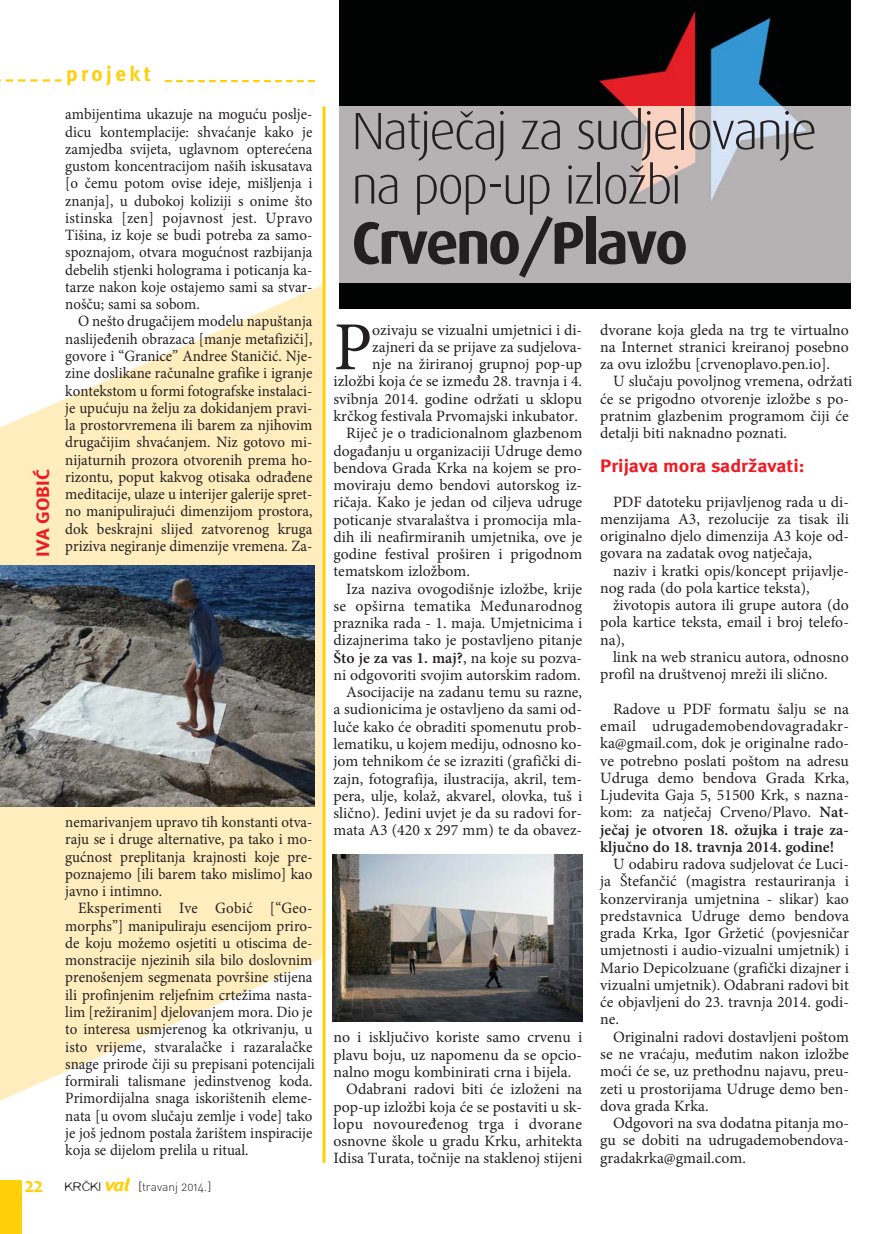
<style>
.page{position:relative;width:893px;height:1234px;background:#fff}
.page>*{position:absolute;margin:0;border:0;box-sizing:border-box;transform-origin:0 0}
.t1{font:68.7px "Minion Pro";color:#231f20}
.t2{font:700 60px "Dax";letter-spacing:-.045em;color:#231f20}
.t3{font:300 52.5px/54.3px "Dax";letter-spacing:-.04em;color:#231f20}
.t4{font:21px "Meta Bold CE";letter-spacing:.165em;color:#ffcf08}
.t5{font:18px "Meta Bold CE";color:#ed1c24;scale:1.1 1}
.t6{font:15.75px/17.2px "Minion Pro";color:#231f20;text-align:justify}
.t7{font:15.75px/17.2px "Minion Pro";color:#231f20;text-align:justify;scale:.95 1}
.t8{font:600 15.75px "Minion Pro";color:#231f20}
.t9{font:15.75px "Minion Pro";letter-spacing:.02em;color:#231f20}
.t10{font:12px "DIN Light Rounded";color:#231f20;scale:1.2 1}
.s1{font-family:"Candara";font-weight:700;font-size:21px;color:#ffcf08}
.s2{font-family:"Slurry";font-size:14.25px}
.s3{font-family:"Meta Bold CE";font-style:italic;font-size:17.85px;color:#ffcf08}
.s4{font-weight:400}
.s5{font-weight:600}
</style>
<div class="page">
<svg style="left:0;top:285px;width:326px;height:878px;fill:#ffedbd"></svg>
<div style="left:0;top:1180px;width:22px;height:53px;background:#ffcf08"></div>
<svg style="left:0;top:79px;width:62px;height:3px"></svg>
<svg style="left:165px;top:80px;width:150px;height:2px"></svg>
<img style="left:0;top:566px;width:314px;height:240px">
<div style="left:322px;top:180px;width:252px;height:864px;background:#fff"></div>
<hr style="left:323px;top:106px;width:3px;height:1056px;background:#ffcf08">
<img style="left:339px;top:0;width:511px;height:308px">
<img style="left:332px;top:854px;width:251px;height:166px">
<img style="left:339px;top:106px;width:511px;height:176px">
<p class="t5" style="left:32px;top:556px;width:81px;rotate:-90deg">IVA GOBIĆ</p>
<h3 class="t4" style="left:66px;top:62px;width:86px">projekt</h3>
<p class="t7" style="left:65px;top:107px;width:262px">am bi jen ti ma uka zu je na mo guću po slje - di cu kon temp la ci je: sh vaća nje ka ko je zam jed ba svi je ta, ug lav nom op te reće na gu stom kon cen tra ci jom naših isku sa ta va [o če mu po tom ovi se ide je, miš lje nja i zna nja], u du bo koj ko li zi ji s oni me što istin ska [ zen] po jav nost jest. Upra vo Tiši na, iz ko je se bu di po tre ba za sa mo - spoz na jom, ot va ra mo guć nost raz bi ja nja de be lih stjen ki ho lo gra ma i po ti ca nja ka - tar ze na kon ko je osta je mo sa mi sa stvar - nošču; sa mi sa so bom.</p>
<p class="t7" style="left:65px;top:314px;width:262px;text-indent:13px">O neš to dru gači jem mo de lu na puš ta nja na sli jeđe nih obra za ca [ ma nje me ta fi ziči], go vo re i “Gra ni ce” And ree Sta ničić. Nje - zi ne do sli ka ne raču nal ne gra fi ke i igra nje kon tek stom u for mi fo to graf ske in sta la ci - je upuću ju na že lju za do ki da njem pra vi - la pro stor vre me na ili ba rem za nji ho vim dru gači jim sh vaća njem. Niz go to vo mi - ni ja tur nih pro zo ra ot vo re nih pre ma ho - ri zon tu, po put ka kvog oti sa ka od rađe ne me di ta ci je, ula ze u in te ri jer ga le ri je spret - no ma ni pu li ra jući di men zi jom pro sto ra, dok besk raj ni sli jed zat vo re nog kru ga pri zi va ne gi ra nje di men zi je vre me na. Za -</p>
<p class="t7" style="left:65px;top:814px;width:262px">ne ma ri va njem upra vo tih kon stan ti ot va - ra ju se i dru ge al ter na ti ve, pa ta ko i mo - guć nost prep li ta nja kraj no sti ko je pre - poz na je mo [ili ba rem ta ko mi sli mo] kao jav no i in tim no.</p>
<p class="t7" style="left:65px;top:901px;width:264px;text-align:left;text-indent:13px">Ek spe ri men ti Ive Go bić [“Geo - morphs”] ma ni pu li ra ju esen ci jom pri ro - de ko ju može mo osje ti ti u oti sci ma de - mon stra ci je nje zi nih si la bi lo do slov nim pre noše njem seg me na ta površi ne sti je na ili pro fi nje nim re ljef nim cr teži ma na sta - lim [ reži ra nim] dje lo va njem mo ra. Dio je to in te re sa usm je re nog ka otk ri va nju, u isto vri je me, stva ra lač ke i ra za ra lač ke sna ge pri ro de či ji su pre pi sa ni po ten ci ja li for mi ra li ta li sma ne je din stve nog ko da.<br>Pri mor di jal na sna ga isko riš te nih ele me - na ta [u ovom sluča ju zem lje i vo de] ta ko je još jed nom po sta la ža riš tem in spi ra ci je ko ja se di je lom pre li la u ri tual.</p>
<p class="t10" style="left:24px;top:1179px;width:157px"><span class="s1">22</span> <span class="s2">KRČKI</span> <span class="s3">val</span> [travanj 2014.]</p>
<h3 class="t3" style="left:351px;top:104px;width:467px">Nat ječaj za sud je lo va nje na pop-up iz lož bi</h3>
<h2 class="t2" style="left:351px;top:208px;width:338px">Cr ve no/Pla vo</h2>
<h1 class="t1" style="left:333px;top:320px;width:40px">P</h1>
<p class="t6" style="left:372px;top:322px;width:212px">o zi va ju se vi zual ni um jet ni ci i di -</p>
<p class="t6" style="left:372px;top:339px;width:212px">zaj ne ri da se pri ja ve za sud je lo va -</p>
<p class="t6" style="left:372px;top:357px;width:212px">nje na ži ri ra noj grup noj pop-up</p>
<p class="t6" style="left:333px;top:374px;width:250px">iz lož bi ko ja će se iz među 28. trav nja i 4.</p>
<p class="t6" style="left:333px;top:391px;width:250px">svib nja 2014. go di ne održa ti u sk lo pu</p>
<p class="t6" style="left:333px;top:408px;width:246px">krč kog fe sti va la Pr vo maj ski in ku ba tor.</p>
<p class="t6" style="left:346px;top:426px;width:237px">Ri ječ je o tra di cio nal nom glaz be nom</p>
<p class="t6" style="left:333px;top:443px;width:250px">do gađa nju u or ga ni za ci ji Ud ru ge de mo</p>
<p class="t6" style="left:333px;top:460px;width:250px">ben do va Gra da Kr ka na ko jem se pro -</p>
<p class="t6" style="left:333px;top:477px;width:250px">mo vi ra ju de mo ben do vi au tor skog iz -</p>
<p class="t6" style="left:333px;top:495px;width:250px">riča ja. Ka ko je je dan od ci lje va ud ru ge</p>
<p class="t6" style="left:333px;top:512px;width:250px">po ti ca nje stva ra lašt va i pro mo ci ja mla -</p>
<p class="t6" style="left:333px;top:529px;width:250px">dih ili nea fir mi ra nih um jet ni ka, ove je</p>
<p class="t6" style="left:333px;top:546px;width:250px">go di ne fe sti val proši ren i pri god nom</p>
<p class="t6" style="left:333px;top:564px;width:138px">te mat skom iz lož bom.</p>
<p class="t6" style="left:346px;top:581px;width:237px">Iza na zi va ovo go diš nje iz lož be, kri je</p>
<p class="t6" style="left:333px;top:598px;width:250px">se opšir na te ma ti ka Među na rod nog</p>
<p class="t6" style="left:333px;top:615px;width:250px">praz ni ka ra da - 1. ma ja. Um jet ni ci ma i</p>
<p class="t6" style="left:333px;top:633px;width:250px">di zaj ne ri ma ta ko je po stav lje no pi ta nje</p>
<p class="t8" style="left:333px;top:651px;width:250px">Što je za vas 1. maj?<span class="s4">, na ko je su poz va -</span></p>
<p class="t6" style="left:333px;top:667px;width:249px">ni od go vo ri ti svo jim au tor skim ra dom.</p>
<p class="t6" style="left:346px;top:684px;width:237px">Aso ci ja ci je na za da nu te mu su raz ne,</p>
<p class="t6" style="left:333px;top:702px;width:250px">a su dio ni ci ma je ostav lje no da sa mi od -</p>
<p class="t6" style="left:333px;top:719px;width:250px">luče ka ko će obra di ti spo me nu tu prob -</p>
<p class="t6" style="left:333px;top:736px;width:250px">le ma ti ku, u ko jem me di ju, od no sno ko -</p>
<p class="t6" style="left:333px;top:753px;width:250px">jom teh ni kom će se iz ra zi ti ( gra fič ki di -</p>
<p class="t6" style="left:333px;top:771px;width:250px">zajn, fo to gra fi ja, ilu stra ci ja, ak ril, tem -</p>
<p class="t6" style="left:333px;top:788px;width:250px">pe ra, ulje, ko laž, akva rel, olov ka, tuš i</p>
<p class="t6" style="left:333px;top:805px;width:250px">slič no). Je di ni uvjet je da su ra do vi for -</p>
<p class="t6" style="left:333px;top:822px;width:250px">ma ta A3 (420 x 297 mm) te da oba vez -</p>
<p class="t6" style="left:333px;top:1029px;width:250px">no i is ključi vo ko ri ste sa mo cr ve nu i</p>
<p class="t6" style="left:333px;top:1047px;width:250px">pla vu bo ju, uz na po me nu da se op cio -</p>
<p class="t6" style="left:333px;top:1064px;width:239px">nal no mo gu kom bi ni ra ti cr na i bi je la.</p>
<p class="t6" style="left:346px;top:1081px;width:237px">Oda bra ni ra do vi bi ti će iz lože ni na</p>
<p class="t6" style="left:333px;top:1098px;width:250px">pop-up iz lož bi ko ja će se po sta vi ti u sk -</p>
<p class="t9" style="left:333px;top:1117px;width:250px">lo pu no vou ređe nog tr ga i dvo ra ne</p>
<p class="t6" style="left:333px;top:1133px;width:250px">osnov ne ško le u gra du Kr ku, ar hi tek ta</p>
<p class="t6" style="left:333px;top:1150px;width:250px">Idi sa Tu ra ta, toč ni je na stak le noj sti je ni</p>
<p class="t6" style="left:600px;top:322px;width:250px">dvo ra ne ko ja gle da na trg te vir tual no na In ter net stra ni ci krei ra noj po seb no za ovu iz lož bu [cr ve nop la vo. pen.io].</p>
<p class="t6" style="left:600px;top:374px;width:254px;text-align:left;text-indent:13px">U sluča ju po volj nog vre me na, održa ti će se pri god no ot vo re nje iz lož be s po - prat nim glaz be nim pro gra mom či ji će de ta lji bi ti nak nad no poz na ti.</p>
<p class="t5" style="left:600px;top:455px;width:187px">Pri ja va mo ra sadrža va ti:</p>
<p class="t6" style="left:600px;top:494px;width:250px;text-indent:13px">PDF da to te ku pri jav lje nog ra da u di - men zi ja ma A3, re zo lu ci je za ti sak ili ori gi nal no dje lo di men zi ja A3 ko je od - go va ra na za da tak ovog nat ječa ja,</p>
<p class="t6" style="left:600px;top:563px;width:250px;text-indent:13px">na ziv i krat ki opis/ kon cept pri jav lje - nog ra da (do po la kar ti ce tek sta),</p>
<p class="t6" style="left:600px;top:597px;width:250px;text-indent:13px">ži vo to pis au to ra ili gru pe au to ra (do po la kar ti ce tek sta, email i broj te le fo - na),</p>
<p class="t6" style="left:600px;top:649px;width:250px;text-indent:13px">link na web stra ni cu au to ra, od no sno pro fil na društ ve noj mreži ili slič no.</p>
<p class="t6" style="left:600px;top:701px;width:250px;text-indent:13px">Ra do ve u PDF for ma tu ša lju se na email ud ru ga de mo ben do va gra dakr - ka@gmail. com, dok je ori gi nal ne ra do - ve po treb no po sla ti poš tom na ad re su Ud ru ga de mo ben do va Gra da Kr ka, Lju de vi ta Ga ja 5, 51500 Krk, s naz na - kom: za nat ječaj Cr ve no/Pla vo. <span class="s5">Nat - ječaj je ot vo ren 18. ožuj ka i tra je za - ključ no do 18. trav nja 2014. go di ne!</span></p>
<p class="t6" style="left:600px;top:856px;width:250px;text-indent:13px">U oda bi ru ra do va sud je lo vat će Lu ci - ja Šte fančić (ma gi stra re stau ri ra nja i kon zer vi ra nja um jet ni na - sli kar) kao pred stav ni ca Ud ru ge de mo ben do va gra da Kr ka, Igor Grže tić (po vje sničar um jet no sti i au dio- vi zual ni um jet nik) i Ma rio De pi col zua ne ( gra fič ki di zaj ner i vi zual ni um jet nik). Oda bra ni ra do vi bit će objav lje ni do 23. trav nja 2014. go di - ne.</p>
<p class="t6" style="left:600px;top:1029px;width:250px;text-indent:13px">Ori gi nal ni ra do vi do stav lje ni poš tom se ne vraća ju, među tim na kon iz lož be moći će se, uz pret hod nu na ja vu, preu - ze ti u pro sto ri ja ma Ud ru ge de mo ben - do va gra da Kr ka.</p>
<p class="t6" style="left:600px;top:1115px;width:250px;text-indent:13px">Od go vo ri na sva do dat na pi ta nja mo - gu se do bi ti na ud ru ga de mo ben do va - gra dakr ka@gmail. com.</p>
</div>
